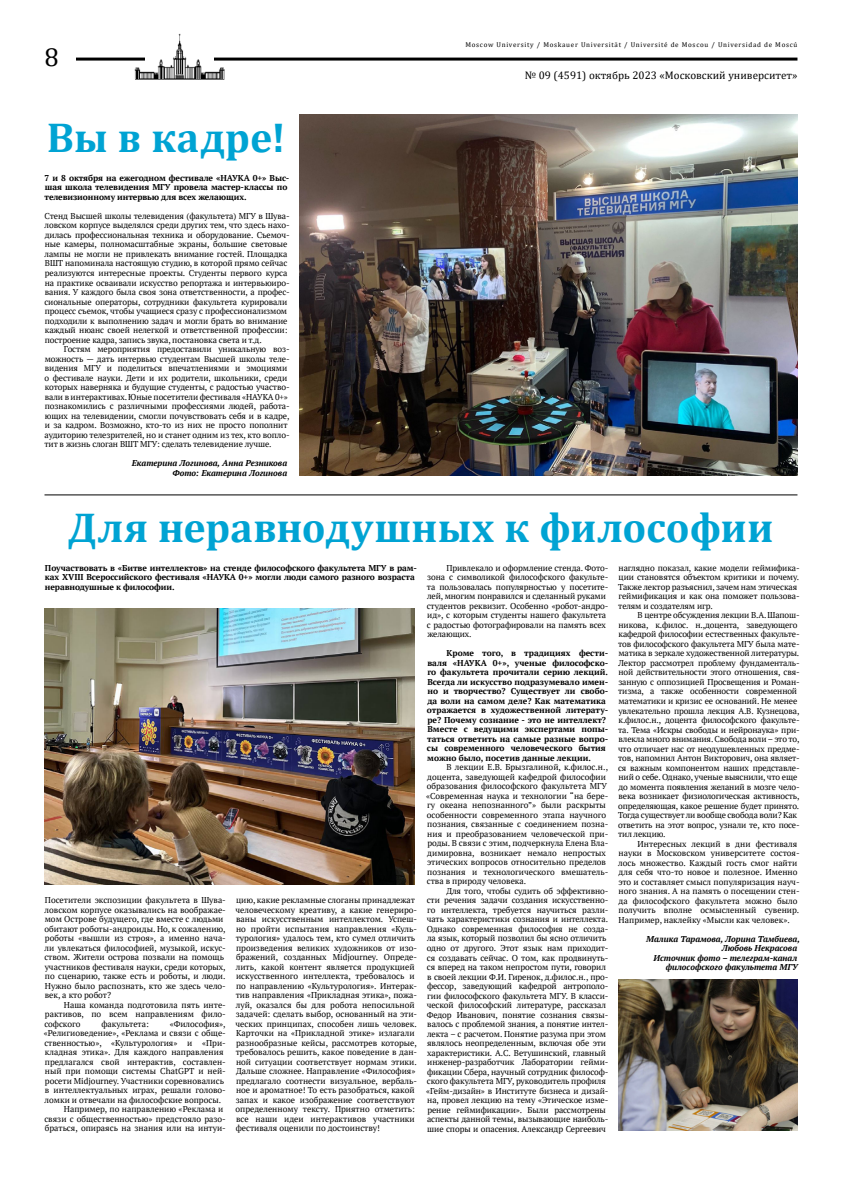
<style>
.page{position:relative;width:842px;height:1191px;background:#fff}
.page>*{position:absolute;margin:0;border:0;box-sizing:border-box;transform-origin:0 0}
.t1{font:700 42px "Cambria";color:#00a3d3}
.t2{font:26px "Cambria";color:#000}
.t3{font:11px "Cambria";color:#000}
.t4{font:8.5px/9.5px "PT Serif";letter-spacing:-.01em;color:#000}
.t5{font:700 8.5px/9.5px "PT Serif";letter-spacing:-.005em;color:#000}
.t6{font:italic 700 8.5px/9.5px "PT Serif";color:#000;text-align:right}
.t7{font:7px "Cambria";letter-spacing:.1em;color:#000}
</style>
<div class="page">
<hr style="left:45px;top:58px;width:752px;height:3px;background:#000">
<div style="left:45px;top:36px;width:31px;height:39px;background:#fff"></div>
<div style="left:133px;top:31px;width:93px;height:50px;background:#6b6b6b"></div>
<img style="left:133px;top:32px;width:92px;height:47px">
<hr style="left:45px;top:494px;width:752px;height:1px;background:#000">
<img style="left:299px;top:114px;width:498px;height:361px">
<img style="left:45px;top:608px;width:370px;height:276px">
<img style="left:618px;top:979px;width:179px;height:151px">
<h2 class="t2" style="left:45px;top:42px;width:16px">8</h2>
<p class="t7" style="left:465px;top:41px;width:334px">Moscow University / Moskauer Universität / Université de Moscou / Universidad de Moscú</p>
<p class="t3" style="left:525px;top:69px;width:274px">№ 09 (4591) октябрь 2023 «Московский университет»</p>
<h1 class="t1" style="left:47px;top:108px;width:240px">Вы в кадре!</h1>
<p class="t5" style="left:45px;top:173px;width:246px">7 и 8 октября на ежегодном фестивале «НАУКА 0+» Выс&shy;шая школа телевидения МГУ провела мастер-классы по телевизионному интервью для всех желающих.</p>
<p class="t4" style="left:44px;top:211px;width:247px">Стенд Высшей школы телевидения (факультета) МГУ в Шува&shy;ловском корпусе выделялся среди других тем, что здесь нахо&shy;дилась профессиональная техника и оборудование. Съемоч&shy;ные камеры, полномасштабные экраны, большие световые лампы не могли не привлекать внимание гостей. Площадка ВШТ напоминала настоящую студию, в которой прямо сейчас реализуются интересные проекты. Студенты первого курса на практике осваивали искусство репортажа и интервьюиро&shy;вания. У каждого была своя зона ответственности, а профес&shy;сиональные операторы, сотрудники факультета курировали процесс съемок, чтобы учащиеся сразу с профессионализмом подходили к выполнению задач и могли брать во внимание каждый нюанс своей нелегкой и ответственной профессии: построение кадра, запись звука, постановка света и т.д.</p>
<p class="t4" style="left:44px;top:344px;width:247px;text-indent:20px">Гостям мероприятия предоставили уникальную воз&shy;можность — дать интервью студентам Высшей школы теле&shy;видения МГУ и поделиться впечатлениями и эмоциями о фестивале науки. Дети и их родители, школьники, среди которых наверняка и будущие студенты, с радостью участво&shy;вали в интерактивах. Юные посетители фестиваля «НАУКА 0+» познакомились с различными профессиями людей, работа&shy;ющих на телевидении, смогли почувствовать себя и в кадре, и за кадром. Возможно, кто-то из них не просто пополнит аудиторию телезрителей, но и станет одним из тех, кто вопло&shy;тит в жизнь слоган ВШТ МГУ: сделать телевидение лучше.</p>
<p class="t6" style="left:132px;top:458px;width:157px">Екатерина Логинова, Анна Резникова<br>Фото: Екатерина Логинова</p>
<h1 class="t1" style="left:68px;top:498px;width:707px">Для неравнодушных к философии</h1>
<p class="t5" style="left:45px;top:562px;width:374px">Поучаствовать в «Битве интеллектов» на стенде философского факультета МГУ в рам&shy;ках XVIII Всероссийского фестиваля «НАУКА 0+» могли люди самого разного возраста неравнодушные к философии.</p>
<p class="t4" style="left:427px;top:563px;width:183px;text-indent:20px">Привлекало и оформление стенда. Фото&shy;зона с символикой философского факульте&shy;та пользовалась популярностью у посетите&shy;лей, многим понравился и сделанный руками студентов реквизит. Особенно «робот-андро&shy;ид», с которым студенты нашего факультета с радостью фотографировали на память всех желающих.</p>
<p class="t5" style="left:427px;top:648px;width:183px;text-indent:20px">Кроме того, в традициях фести&shy;валя «НАУКА 0+», ученые философско&shy;го факультета прочитали серию лекций.<br>Всегда ли искусство подразумевало имен&shy;но и творчество? Существует ли свобо&shy;да воли на самом деле? Как математика отражается в художественной литерату&shy;ре? Почему сознание - это не интеллект?<br>Вместе с ведущими экспертами попы&shy;таться ответить на самые разные вопро&shy;сы современного человеческого бытия можно было, посетив данные лекции.</p>
<p class="t4" style="left:426px;top:762px;width:184px;text-indent:20px">В лекции Е.В. Брызгалиной, к.филос.н., доцента, заведующей кафедрой философии образования философского факультета МГУ «Современная наука и технологии “на бере&shy;гу океана непознанного”» были раскрыты особенности современного этапа научного познания, связанные с соединением позна&shy;ния и преобразованием человеческой при&shy;роды. В связи с этим, подчеркнула Елена Вла&shy;димировна, возникает немало непростых этических вопросов относительно пределов познания и технологического вмешатель&shy;ства в природу человека.</p>
<p class="t4" style="left:426px;top:886px;width:184px;text-indent:20px">Для того, чтобы судить об эффективно&shy;сти речения задачи создания искусственно&shy;го интеллекта, требуется научиться разли&shy;чать характеристики сознания и интеллекта.<br>Однако современная философия не созда&shy;ла язык, который позволил бы ясно отличить одно от другого. Этот язык нам приходит&shy;ся создавать сейчас. О том, как продвинуть&shy;ся вперед на таком непростом пути, говорил в своей лекции Ф.И. Гиренок, д.филос.н., про&shy;фессор, заведующий кафедрой антрополо&shy;гии философского факультета МГУ. В класси&shy;ческой философский литературе, рассказал Федор Иванович, понятие сознания связы&shy;валось с проблемой знания, а понятие интел&shy;лекта – с расчетом. Понятие разума при этом являлось неопределенным, включая обе эти характеристики. А.С. Ветушинский, главный инженер-разработчик Лаборатории гейми&shy;фикации Сбера, научный сотрудник философ&shy;ского факультета МГУ, руководитель профиля «Гейм-дизайн» в Институте бизнеса и дизай&shy;на, провел лекцию на тему «Этическое изме&shy;рение геймификации». Были рассмотрены аспекты данной темы, вызывающие наиболь&shy;шие споры и опасения. Александр Сергеевич</p>
<p class="t4" style="left:618px;top:563px;width:183px">наглядно показал, какие модели геймифика&shy;ции становятся объектом критики и почему.<br>Также лектор разъяснил, зачем нам этическая геймификация и как она поможет пользова&shy;телям и создателям игр.</p>
<p class="t4" style="left:618px;top:610px;width:183px;text-indent:20px">В центре обсуждения лекции В.А. Шапош&shy;никова, к.филос. н.,доцента, заведующего кафедрой философии естественных факульте&shy;тов философского факультета МГУ была мате&shy;матика в зеркале художественной литературы.<br>Лектор рассмотрел проблему фундаменталь&shy;ной действительности этого отношения, свя&shy;занную с оппозицией Просвещения и Роман&shy;тизма, а также особенности современной математики и кризис ее оснований. Не менее увлекательно прошла лекция А.В. Кузнецова, к.филос.н., доцента философского факульте&shy;та. Тема «Искры свободы и нейронаука» при&shy;влекла много внимания. Свобода воли – это то, что отличает нас от неодушевленных предме&shy;тов, напомнил Антон Викторович, она являет&shy;ся важным компонентом наших представле&shy;ний о себе. Однако, ученые выяснили, что еще до момента появления желаний в мозге чело&shy;века возникает физиологическая активность, определяющая, какое решение будет принято.<br>Тогда существует ли вообще свобода воли? Как ответить на этот вопрос, узнали те, кто посе&shy;тил лекцию.</p>
<p class="t4" style="left:618px;top:838px;width:183px;text-indent:19px">Интересных лекций в дни фестиваля науки в Московском университете состоя&shy;лось множество. Каждый гость смог найти для себя что-то новое и полезное. Именно это и составляет смысл популяризация науч&shy;ного знания. А на память о посещении стен&shy;да философского факультета можно было получить вполне осмысленный сувенир.<br>Например, наклейку «Мысли как человек».</p>
<p class="t6" style="left:646px;top:933px;width:155px">Малика Тарамова, Лорина Тамбиева,</p>
<p class="t6" style="left:722px;top:943px;width:77px">Любовь Некрасова</p>
<p class="t6" style="left:654px;top:952px;width:145px">Источник фото – телеграм-канал</p>
<p class="t6" style="left:666px;top:962px;width:134px">философского факультета МГУ</p>
<p class="t4" style="left:44px;top:895px;width:183px">Посетители экспозиции факультета в Шува&shy;ловском корпусе оказывались на воображае&shy;мом Острове будущего, где вместе с людьми обитают роботы-андроиды. Но, к сожалению, роботы «вышли из строя», а именно нача&shy;ли увлекаться философией, музыкой, искус&shy;ством. Жители острова позвали на помощь участников фестиваля науки, среди которых, по сценарию, также есть и роботы, и люди.<br>Нужно было распознать, кто же здесь чело&shy;век, а кто робот?</p>
<p class="t4" style="left:44px;top:1000px;width:183px;text-align:justify;text-indent:20px">Наша команда подготовила пять инте&shy;рактивов, по всем направлениям фило&shy;софского</p>
<p class="t4" style="left:235px;top:895px;width:183px">цию, какие рекламные слоганы принадлежат человеческому креативу, а какие генериро&shy;ваны искусственным интеллектом. Успеш&shy;но пройти испытания направления «Куль&shy;турология» удалось тем, кто сумел отличить произведения великих художников от изо&shy;бражений, созданных Midjourney. Опреде&shy;лить, какой контент является продукцией искусственного интеллекта, требовалось и по направлению «Культурология». Интерак&shy;тив направления «Прикладная этика», пожа&shy;луй, оказался бы для робота непосильной задачей: сделать выбор, основанный на эти&shy;ческих принципах, способен лишь человек.<br>Карточки на «Прикладной этике» излагали разнообразные кейсы, рассмотрев которые, требовалось решить, какое поведение в дан&shy;ной ситуации соответствует нормам этики.<br>Дальше сложнее. Направление «Философия» предлагало соотнести визуальное, вербаль&shy;ное и ароматное! То есть разобраться, какой запах и какое изображение соответствуют определенному тексту. Приятно отметить: все наши идеи интерактивов участники фестиваля оценили по достоинству!</p>
<p class="t4" style="left:101px;top:1019px;width:49px">факультета:</p>
<p class="t4" style="left:170px;top:1019px;width:57px">«Философия»,</p>
<p class="t4" style="left:44px;top:1028px;width:184px">«Религиоведение», «Реклама и связи с обще-</p>
<p class="t4" style="left:44px;top:1038px;width:183px">ственностью», «Культурология» и «При-</p>
<p class="t4" style="left:45px;top:1047px;width:180px">кладная этика». Для каждого направления</p>
<p class="t4" style="left:45px;top:1057px;width:183px">предлагался свой интерактив, составлен-</p>
<p class="t4" style="left:45px;top:1066px;width:183px">ный при помощи системы ChatGPT и ней-</p>
<p class="t4" style="left:45px;top:1076px;width:181px">росети Midjourney. Участники соревновались</p>
<p class="t4" style="left:45px;top:1085px;width:183px">в интеллектуальных играх, решали голово-</p>
<p class="t4" style="left:45px;top:1095px;width:178px">ломки и отвечали на философские вопросы.</p>
<p class="t4" style="left:64px;top:1104px;width:161px">Например, по направлению «Реклама и</p>
<p class="t4" style="left:44px;top:1114px;width:183px">связи с общественностью» предстояло разо-</p>
<p class="t4" style="left:45px;top:1123px;width:183px">браться, опираясь на знания или на интуи-</p>
</div>
